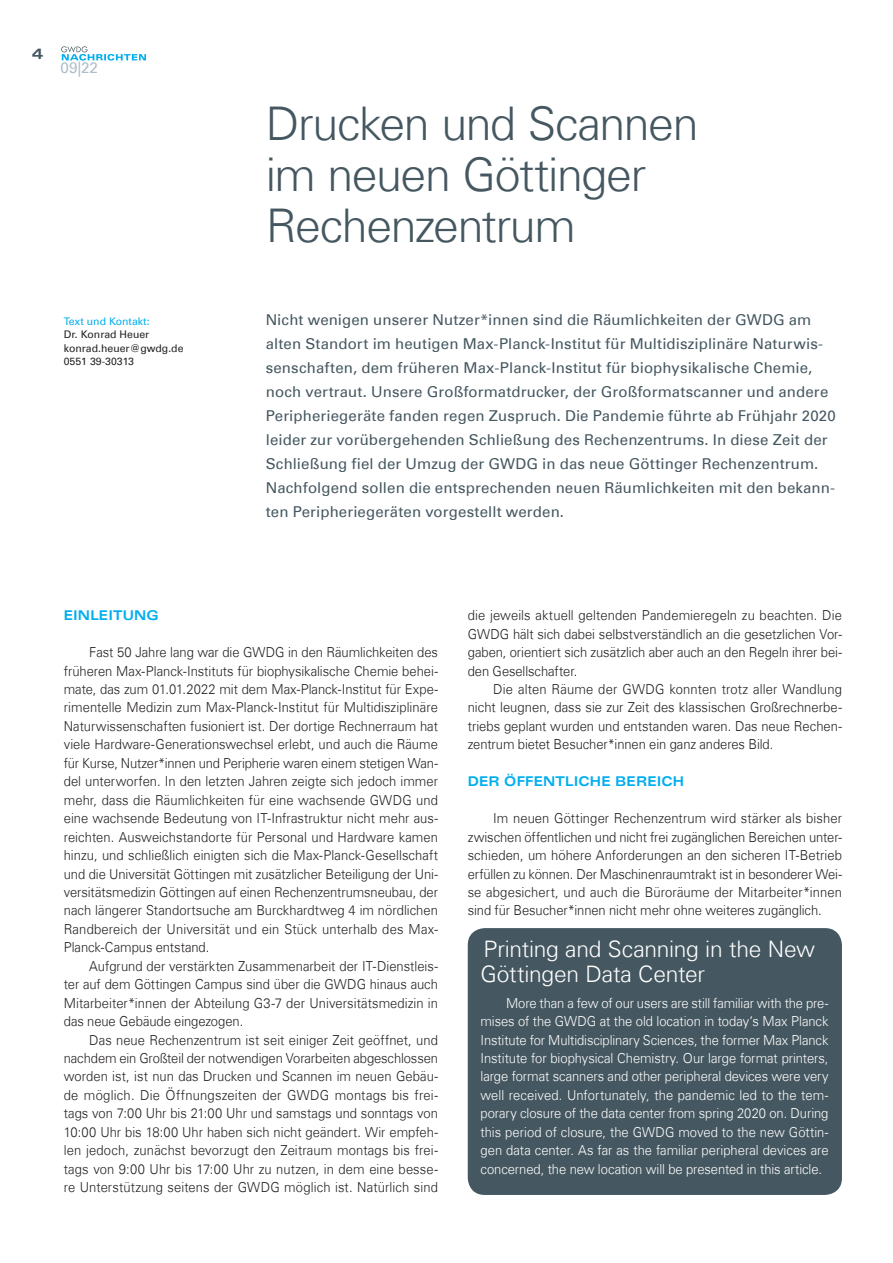
<style>
.page{position:relative;width:893px;height:1263px;background:#fff}
.page>*{position:absolute;margin:0;border:0;box-sizing:border-box;transform-origin:0 0}
.t1{font:300 46.5px/51px "Univers Com 45";letter-spacing:-.03em;color:#455760}
.t2{font:300 22.8px/24.9px "Univers Com 45";letter-spacing:-.01em;color:#fff}
.t3{font:15.3px "Univers Com 55 Roman";color:#adbec7}
.t4{font:15px/24px "Univers Com 55 Roman";letter-spacing:.01em;color:#455760}
.t5{font:15px "Univers Com 63 Bold Ext";color:#455760}
.t6{font:300 13.8px/18.5px "Univers Com 45";letter-spacing:-.005em;color:#231f20;text-align:justify;scale:.94 1}
.t7{font:300 13.8px/18.5px "Univers Com 45";letter-spacing:-.005em;color:#fff;text-align:justify;scale:.94 1}
.t8{font:13.5px "Univers Com 63 Bold Ext";letter-spacing:.01em;color:#00aeef;scale:.94 1}
.t9{font:10.5px/13.5px "Univers Com 55 Roman";color:#231f20}
.t10{font:10.5px "Univers Com 55 Roman";color:#00aeef}
</style>
<div class="page">
<svg style="left:61px;top:46px;width:85px;height:15px"></svg>
<div style="left:468px;top:928px;width:374px;height:267px;background:#455760;border-radius:17px"></div>
<p class="t5" style="left:32px;top:45px;width:13px">4</p>
<p class="t3" style="left:61px;top:58px;width:39px">09|22</p>
<p class="t10" style="left:64px;top:315px;width:87px">Text und Kontakt:</p>
<p class="t9" style="left:64px;top:328px;width:121px">Dr. Konrad Heuer konrad.heuer@gwdg.de<br>0551 39-30313</p>
<h1 class="t1" style="left:266px;top:98px;width:434px">Drucken und Scannen im neuen Göttinger<br>Rechenzentrum</h1>
<p class="t4" style="left:266px;top:308px;width:571px">Nicht wenigen unserer Nutzer*innen sind die Räumlichkeiten der GWDG am alten Standort im heutigen Max-Planck-Institut für Multidisziplinäre Naturwis&shy;senschaften, dem früheren Max-Planck-Institut für biophysikalische Chemie, noch vertraut. Unsere Großformatdrucker, der Großformatscanner und andere Peripheriegeräte fanden regen Zuspruch. Die Pandemie führte ab Frühjahr 2020 leider zur vorübergehenden Schließung des Rechenzentrums. In diese Zeit der Schließung fiel der Umzug der GWDG in das neue Göttinger Rechenzentrum.<br>Nachfolgend sollen die entsprechenden neuen Räumlichkeiten mit den bekann&shy;ten Peripheriegeräten vorgestellt werden.</p>
<p class="t8" style="left:64px;top:608px;width:88px">EIN LEITUNG</p>
<p class="t6" style="left:64px;top:643px;width:400px;text-indent:26px">Fast 50 Jahre lang war die GWDG in den Räumlichkeiten des früheren Max-Planck-Instituts für biophysikalische Chemie behei&shy;mate, das zum 01.01.2022 mit dem Max-Planck-Institut für Expe&shy;rimentelle Medizin zum Max-Planck-Institut für Multidisziplinäre Naturwissenschaften fusioniert ist. Der dortige Rechnerraum hat viele Hardware-Generationswechsel erlebt, und auch die Räume für Kurse, Nutzer*innen und Peripherie waren einem stetigen Wan&shy;del unterworfen. In den letzten Jahren zeigte sich jedoch immer mehr, dass die Räumlichkeiten für eine wachsende GWDG und eine wachsende Bedeutung von IT-Infrastruktur nicht mehr aus&shy;reichten. Ausweichstandorte für Personal und Hardware kamen hinzu, und schließlich einigten sich die Max-Planck-Gesellschaft und die Universität Göttingen mit zusätzlicher Beteiligung der Uni&shy;versitätsmedizin Göttingen auf einen Rechenzentrumsneubau, der nach längerer Standortsuche am Burckhardtweg 4 im nördlichen Randbereich der Universität und ein Stück unterhalb des Max-Planck-Campus entstand.</p>
<p class="t6" style="left:64px;top:957px;width:400px;text-indent:26px">Aufgrund der verstärkten Zusammenarbeit der IT-Dienstleis&shy;ter auf dem Göttingen Campus sind über die GWDG hinaus auch Mitarbeiter*innen der Abteilung G3-7 der Universitätsmedizin in das neue Gebäude eingezogen.</p>
<p class="t6" style="left:64px;top:1030px;width:400px;text-indent:26px">Das neue Rechenzentrum ist seit einiger Zeit geöffnet, und nachdem ein Großteil der notwendigen Vorarbeiten abgeschlossen worden ist, ist nun das Drucken und Scannen im neuen Gebäu&shy;de möglich. Die Öffnungszeiten der GWDG montags bis frei&shy;tags von 7:00 Uhr bis 21:00 Uhr und samstags und sonntags von 10:00 Uhr bis 18:00 Uhr haben sich nicht geändert. Wir empfeh&shy;len jedoch, zunächst bevorzugt den Zeitraum montags bis frei&shy;tags von 9:00 Uhr bis 17:00 Uhr zu nutzen, in dem eine besse&shy;re Unterstützung seitens der GWDG möglich ist. Natürlich sind</p>
<p class="t6" style="left:468px;top:606px;width:400px">die jeweils aktuell geltenden Pandemieregeln zu beachten. Die GWDG hält sich dabei selbstverständlich an die gesetzlichen Vor&shy;gaben, orientiert sich zusätzlich aber auch an den Regeln ihrer bei&shy;den Gesellschafter.</p>
<p class="t6" style="left:468px;top:680px;width:400px;text-indent:26px">Die alten Räume der GWDG konnten trotz aller Wandlung nicht leugnen, dass sie zur Zeit des klassischen Großrechnerbe&shy;triebs geplant wurden und entstanden waren. Das neue Rechen&shy;zentrum bietet Besucher*innen ein ganz anderes Bild.</p>
<p class="t8" style="left:468px;top:774px;width:180px">DER ÖFFENTLICHE BEREIC</p>
<p class="t8" style="left:673px;top:774px;width:14px">H</p>
<p class="t6" style="left:468px;top:809px;width:400px;text-indent:26px">Im neuen Göttinger Rechenzentrum wird stärker als bisher zwischen öffentlichen und nicht frei zugänglichen Bereichen unter&shy;schieden, um höhere Anforderungen an den sicheren IT-Betrieb erfüllen zu können. Der Maschinenraumtrakt ist in besonderer Wei&shy;se abgesichert, und auch die Büroräume der Mitarbeiter*innen sind für Besucher*innen nicht mehr ohne weiteres zugänglich.</p>
<h2 class="t2" style="left:480px;top:937px;width:336px">Printing and Scanning in the New<br>Göttingen Data Center</h2>
<p class="t7" style="left:480px;top:993px;width:372px;text-indent:26px">More than a few of our users are still familiar with the pre&shy;mises of the GWDG at the old location in today‘s Max Planck Institute for Multidisciplinary Sciences, the former Max Planck Institute for biophysical Chemistry. Our large format printers, large format scanners and other peripheral devices were very well received. Unfortunately, the pandemic led to the tem&shy;porary closure of the data center from spring 2020 on. During this period of closure, the GWDG moved to the new Göttin&shy;gen data center. As far as the familiar peripheral devices are concerned, the new location will be presented in this article.</p>
</div>
